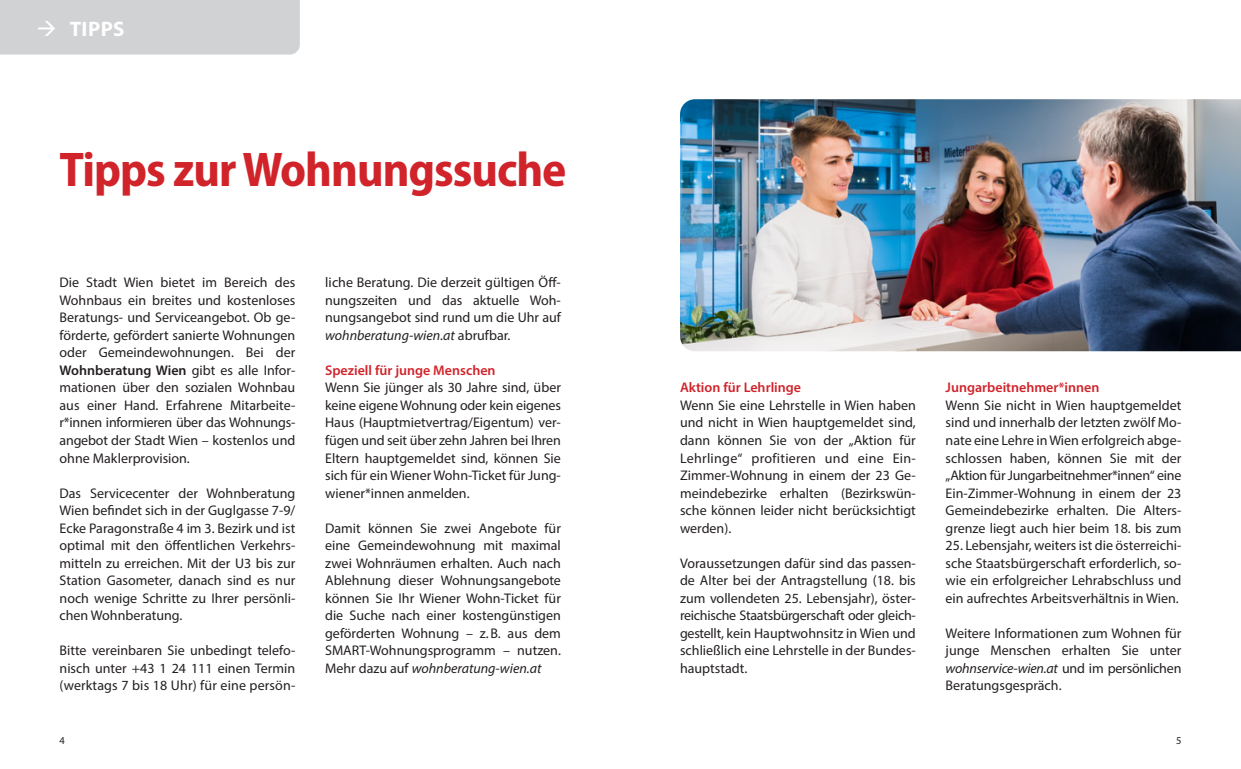
<style>
.page{position:relative;width:1241px;height:769px;background:#fff}
.page>*{position:absolute;margin:0;border:0;box-sizing:border-box;transform-origin:0 0}
.t1{font:700 semi-condensed 49px "Myriad Pro";letter-spacing:-.02em;color:#d1232a}
.t2{font:700 21px "Myriad Pro";letter-spacing:.02em;color:#fff}
.t3{font:14px/17.5px "Myriad Pro";color:#231f20;text-align:justify}
.t4{font:600 14px "Myriad Pro";color:#d1232a}
.t5{font:10.5px "Myriad Pro";color:#231f20}
.s1{font-weight:600}
.s2{font-style:italic}
</style>
<div class="page">
<div style="left:0;top:0;width:300px;height:55px;background:#d1d2d4"></div>
<img style="left:680px;top:99px;width:560px;height:252px">
<h2 class="t2" style="left:36px;top:15px;width:90px">→ TIPPS</h2>
<h1 class="t1" style="left:60px;top:138px;width:508px">Tipps zur Wohnungssuche</h1>
<p class="t3" style="left:60px;top:274px;width:237px">Die Stadt Wien bietet im Bereich des Wohnbaus ein breites und kostenloses Beratungs- und Serviceangebot. Ob ge&shy;förderte, gefördert sanierte Wohnungen oder Gemeindewohnungen. Bei der <span class="s1">Wohnberatung Wien</span> gibt es alle Infor&shy;mationen über den sozialen Wohnbau aus einer Hand. Erfahrene Mitarbeite&shy;r*innen informieren über das Wohnungs&shy;angebot der Stadt Wien – kostenlos und ohne Maklerprovision.</p>
<p class="t3" style="left:60px;top:484px;width:237px">Das Servicecenter der Wohnberatung Wien befindet sich in der Guglgasse 7-9/ Ecke Paragonstraße 4 im 3. Bezirk und ist optimal mit den öffentlichen Verkehrs&shy;mitteln zu erreichen. Mit der U3 bis zur Station Gasometer, danach sind es nur noch wenige Schritte zu Ihrer persönli&shy;chen Wohnberatung.</p>
<p class="t3" style="left:60px;top:641px;width:237px">Bitte vereinbaren Sie unbedingt telefo&shy;nisch unter +43 1 24 111 einen Termin (werktags 7 bis 18 Uhr) für eine persön-</p>
<p class="t3" style="left:325px;top:274px;width:237px">liche Beratung. Die derzeit gültigen Öff&shy;nungszeiten und das aktuelle Woh&shy;nungsangebot sind rund um die Uhr auf <span class="s2">wohnberatung-wien.at</span> abrufbar.</p>
<p class="t4" style="left:325px;top:361px;width:172px">Speziell für junge Menschen</p>
<p class="t3" style="left:325px;top:379px;width:237px">Wenn Sie jünger als 30 Jahre sind, über keine eigene Wohnung oder kein eigenes Haus (Hauptmietvertrag/Eigentum) ver&shy;fügen und seit über zehn Jahren bei Ihren Eltern hauptgemeldet sind, können Sie sich für ein Wiener Wohn-Ticket für Jung&shy;wiener*innen anmelden.</p>
<p class="t3" style="left:325px;top:519px;width:237px">Damit können Sie zwei Angebote für eine Gemeindewohnung mit maximal zwei Wohnräumen erhalten. Auch nach Ablehnung dieser Wohnungsangebote können Sie Ihr Wiener Wohn-Ticket für die Suche nach einer kostengünstigen geförderten Wohnung – z.B. aus dem SMART-Wohnungsprogramm – nutzen.<br>Mehr dazu auf <span class="s2">wohnberatung-wien.at</span></p>
<p class="t4" style="left:680px;top:379px;width:122px">Aktion für Lehrlinge</p>
<p class="t3" style="left:680px;top:396px;width:237px;text-align:left">Wenn Sie eine Lehrstelle in Wien haben und nicht in Wien hauptgemeldet sind, dann können Sie von der „Aktion für Lehrlinge“ profitieren und eine Ein-- Zimmer-Wohnung in einem der 23 Ge&shy;meindebezirke erhalten (Bezirkswün&shy;sche können leider nicht berücksichtigt werden).</p>
<p class="t3" style="left:680px;top:554px;width:237px">Voraussetzungen dafür sind das passen&shy;de Alter bei der Antragstellung (18. bis zum vollendeten 25. Lebensjahr), öster&shy;reichische Staatsbürgerschaft oder gleich&shy;gestellt, kein Hauptwohnsitz in Wien und schließlich eine Lehrstelle in der Bundes&shy;hauptstadt.</p>
<p class="t4" style="left:945px;top:379px;width:155px">Jungarbeitnehmer*innen</p>
<p class="t3" style="left:945px;top:396px;width:237px">Wenn Sie nicht in Wien hauptgemeldet sind und innerhalb der letzten zwölf Mo&shy;nate eine Lehre in Wien erfolgreich abge&shy;schlossen haben, können Sie mit der „Aktion für Jungarbeitnehmer*innen“ eine Ein-Zimmer-Wohnung in einem der 23<br>Gemeindebezirke erhalten. Die Alters&shy;grenze liegt auch hier beim 18. bis zum</p>
<p class="t3" style="left:945px;top:536px;width:237px">25. Lebensjahr, weiters ist die österreichi&shy;sche Staatsbürgerschaft erforderlich, so&shy;wie ein erfolgreicher Lehrabschluss und ein aufrechtes Arbeitsverhältnis in Wien.</p>
<p class="t3" style="left:945px;top:624px;width:237px">Weitere Informationen zum Wohnen für junge Menschen erhalten Sie unter <span class="s2">wohnservice-wien.at</span> und im persönlichen Beratungsgespräch.</p>
<p class="t5" style="left:60px;top:734px;width:7px">4</p>
<p class="t5" style="left:1175px;top:734px;width:7px">5</p>
</div>
